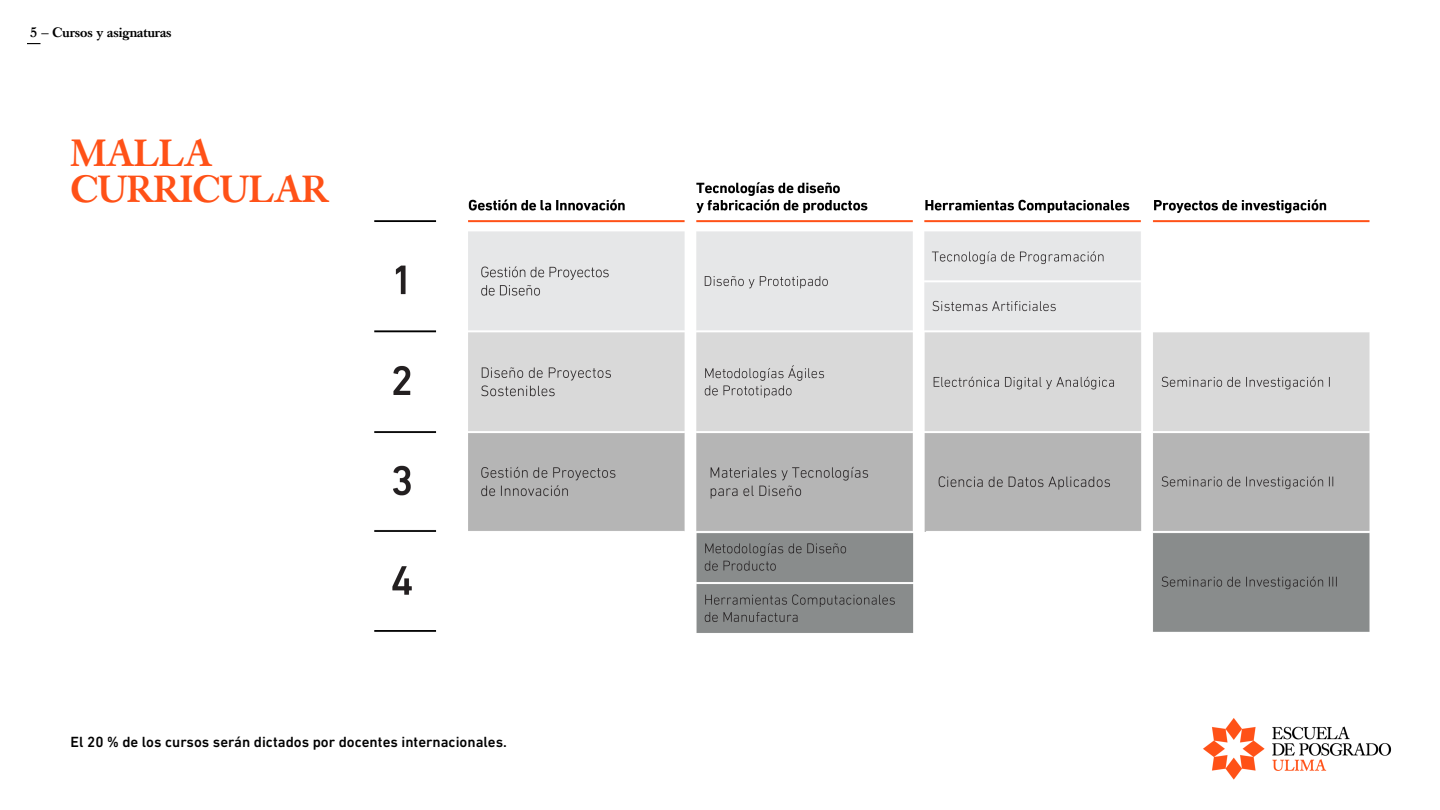
<style>
.page{position:relative;width:1440px;height:810px;background:#fff}
.page>*{position:absolute;margin:0;border:0;box-sizing:border-box;transform-origin:0 0}
.t1{font:500 37.5px/36px "Caslon Book BE";color:#ff5117}
.t2{font:500 15px "DIN Next LT Pro";color:#000}
.t3{font:500 13.5px "Caslon Book BE";color:#000}
</style>
<div class="page">
<img style="left:27px;top:43px;width:1365px;height:737px">
<svg style="left:27px;top:43px;width:13px;height:1px"></svg>
<p class="t3" style="left:31px;top:25px;width:142px">5 — Cursos y asignaturas</p>
<h1 class="t1" style="left:71px;top:136px;width:259px">MALLA<br>CURRICULAR</h1>
<p class="t2" style="left:71px;top:733px;width:438px">El 20 % de los cursos serán dictados por docentes internacionales.</p>
</div>
